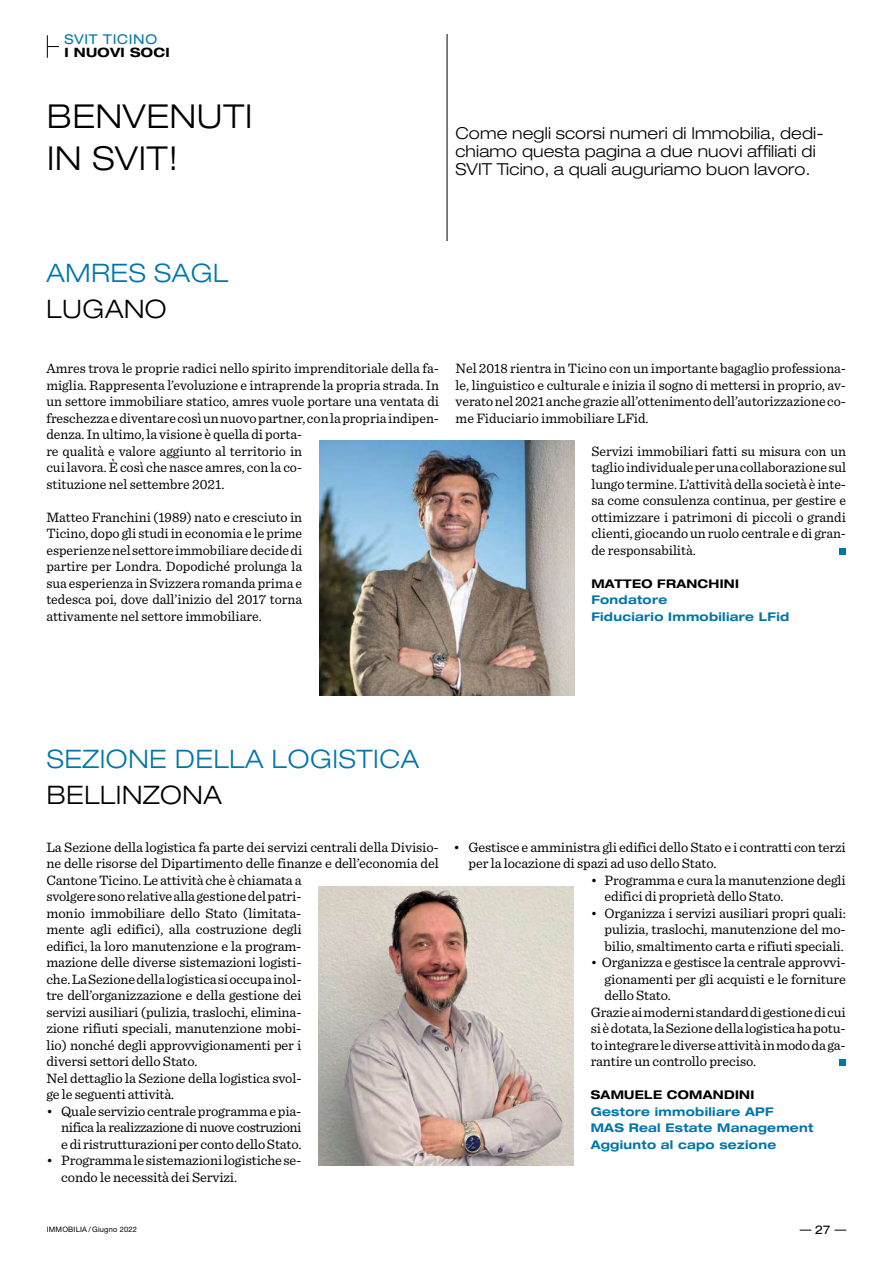
<style>
.page{position:relative;width:893px;height:1263px;background:#fff}
.page>*{position:absolute;margin:0;border:0;box-sizing:border-box;transform-origin:0 0}
.t1{font:300 expanded 33px/42px "Helvetica Neue LT Std";letter-spacing:.025em;color:#000}
.t2{font:300 expanded 25.5px "Helvetica Neue LT Std";letter-spacing:.025em;color:#0076a8}
.t3{font:300 expanded 25.5px "Helvetica Neue LT Std";letter-spacing:.025em;color:#000}
.t4{font:300 expanded 16.5px/18px "Helvetica Neue LT Std";letter-spacing:.01em;color:#000}
.t5{font:14.25px/16.5px "Sentinel";letter-spacing:-.005em;color:#000}
.t6{font:expanded 13.5px "Helvetica Neue LT Std";letter-spacing:.05em;color:#0076a8}
.t7{font:700 expanded 12.9px "Helvetica Neue LT Std";letter-spacing:.025em;color:#000}
.t8{font:700 expanded 12px/16.5px "Helvetica Neue LT Std";letter-spacing:.025em;color:#0076a8}
.t9{font:700 expanded 12px "Helvetica Neue LT Std";letter-spacing:.025em;color:#000}
.t10{font:expanded 12px "Helvetica Neue LT Std";color:#000}
.t11{font:7.5px "Helvetica Neue LT Std";letter-spacing:.025em;color:#000}
</style>
<div class="page">
<svg style="left:834px;top:1230px;width:12px;height:1px"></svg>
<hr style="left:447px;top:34px;width:1px;height:207px;background:#000">
<svg style="left:47px;top:35px;width:12px;height:23px"></svg>
<div style="left:840px;top:548px;width:6px;height:7px;background:#0076a8"></div>
<img style="left:319px;top:440px;width:255px;height:255px">
<div style="left:839px;top:1060px;width:7px;height:6px;background:#0076a8"></div>
<img style="left:319px;top:886px;width:255px;height:279px">
<p class="t6" style="left:64px;top:31px;width:94px">SVIT TICINO</p>
<p class="t7" style="left:64px;top:44px;width:107px">I NUOVI SOCI</p>
<h1 class="t1" style="left:47px;top:95px;width:207px">BENVENUTI<br>IN SVIT!</h1>
<p class="t4" style="left:455px;top:124px;width:370px">Come negli scorsi numeri di Immobilia, dedi&shy;chiamo questa pagina a due nuovi affiliati di<br>SVIT Ticino, a quali auguriamo buon lavoro.</p>
<h2 class="t2" style="left:46px;top:258px;width:183px">AMRES SAGL</h2>
<h2 class="t3" style="left:46px;top:294px;width:122px">LUGANO</h2>
<p class="t5" style="left:46px;top:359px;width:394px">Amres trova le proprie radici nello spirito imprenditoriale della fa&shy;miglia. Rappresenta l’evoluzione e intraprende la propria strada. In un settore immobiliare statico, amres vuole portare una ventata di freschezza e diventare così un nuovo partner, con la propria indipen&shy;denza. In ultimo, la visione è quella di porta-<br>re qualità e valore aggiunto al territorio in<br>cui lavora. È così che nasce amres, con la co-<br>stituzione nel settembre 2021.</p>
<p class="t5" style="left:46px;top:508px;width:257px;text-align:justify">Matteo Franchini (1989) nato e cresciuto in Ticino, dopo gli studi in economia e le prime esperienze nel settore immobiliare decide di partire per Londra. Dopodiché prolunga la sua esperienza in Svizzera romanda prima e tedesca poi, dove dall’inizio del 2017 torna attivamente nel settore immobiliare.</p>
<p class="t5" style="left:456px;top:359px;width:392px;text-align:justify">Nel 2018 rientra in Ticino con un importante bagaglio professiona&shy;le, linguistico e culturale e inizia il sogno di mettersi in proprio, av&shy;verato nel 2021 anche grazie all’ottenimento dell’autorizzazione co&shy;me Fiduciario immobiliare LFid.</p>
<p class="t5" style="left:591px;top:442px;width:256px;text-align:justify">Servizi immobiliari fatti su misura con un taglio individuale per una collaborazione sul lungo termine. L’attività della società è inte&shy;sa come consulenza continua, per gestire e ottimizzare i patrimoni di piccoli o grandi clienti, giocando un ruolo centrale e di gran&shy;de responsabilità.</p>
<p class="t9" style="left:591px;top:576px;width:149px">MATTEO FRANCHINI</p>
<p class="t8" style="left:591px;top:591px;width:199px">Fondatore<br>Fiduciario Immobiliare LFid</p>
<h2 class="t2" style="left:47px;top:744px;width:374px">SEZIONE DELLA LOGISTICA</h2>
<h2 class="t3" style="left:47px;top:780px;width:177px">BELLINZONA</h2>
<p class="t5" style="left:46px;top:838px;width:394px">La Sezione della logistica fa parte dei servizi centrali della Divisio&shy;ne delle risorse del Dipartimento delle finanze e dell’economia del Cantone Ticino. Le attività che è chiamata a<br>svolgere sono relative alla gestione del patri-<br>monio immobiliare dello Stato (limitata-<br>mente agli edifici), alla costruzione degli<br>edifici, la loro manutenzione e la program-<br>mazione delle diverse sistemazioni logisti-<br>che. La Sezione della logistica si occupa inol-<br>tre dell’organizzazione e della gestione dei<br>servizi ausiliari (pulizia, traslochi, elimina-<br>zione rifiuti speciali, manutenzione mobi-<br>lio) nonché degli approvvigionamenti per i<br>diversi settori dello Stato.<br>Nel dettaglio la Sezione della logistica svol-<br>ge le seguenti attività.</p>
<p class="t5" style="left:61px;top:1102px;width:242px;text-align:justify;text-indent:-15px">• Quale servizio centrale programma e pia&shy;nifica la realizzazione di nuove costruzioni e di ristrutturazioni per conto dello Stato.</p>
<p class="t5" style="left:61px;top:1151px;width:242px;text-indent:-15px">• Programma le sistemazioni logistiche se&shy;condo le necessità dei Servizi.</p>
<p class="t5" style="left:468px;top:838px;width:379px;text-indent:-15px">• Gestisce e amministra gli edifici dello Stato e i contratti con terzi per la locazione di spazi ad uso dello Stato.</p>
<p class="t5" style="left:605px;top:871px;width:243px;text-indent:-14px">• Programma e cura la manutenzione degli edifici di proprietà dello Stato.</p>
<p class="t5" style="left:605px;top:904px;width:243px;text-align:justify;text-indent:-14px">• Organizza i servizi ausiliari propri quali: pulizia, traslochi, manutenzione del mo&shy;bilio, smaltimento carta e rifiuti speciali.</p>
<p class="t5" style="left:591px;top:953px;width:257px">• Organizza e gestisce la centrale approvvi-</p>
<p class="t5" style="left:605px;top:970px;width:243px">gionamenti per gli acquisti e le forniture</p>
<p class="t5" style="left:605px;top:986px;width:68px">dello Stato.</p>
<p class="t5" style="left:591px;top:1003px;width:257px">Grazie ai moderni standard di gestione di cui</p>
<p class="t5" style="left:591px;top:1019px;width:257px">si è dotata, la Sezione della logistica ha potu-</p>
<p class="t5" style="left:591px;top:1036px;width:257px">to integrare le diverse attività in modo da ga-</p>
<p class="t5" style="left:591px;top:1052px;width:167px">rantire un controllo preciso.</p>
<p class="t9" style="left:591px;top:1087px;width:165px">SAMUELE COMANDINI</p>
<p class="t8" style="left:591px;top:1103px;width:224px">Gestore immobiliare APF<br>MAS Real Estate Management<br>Aggiunto al capo sezione</p>
<p class="t11" style="left:47px;top:1225px;width:92px">IMMOBILIA / Giugno 2022</p>
<p class="t10" style="left:815px;top:1222px;width:17px">27</p>
</div>
